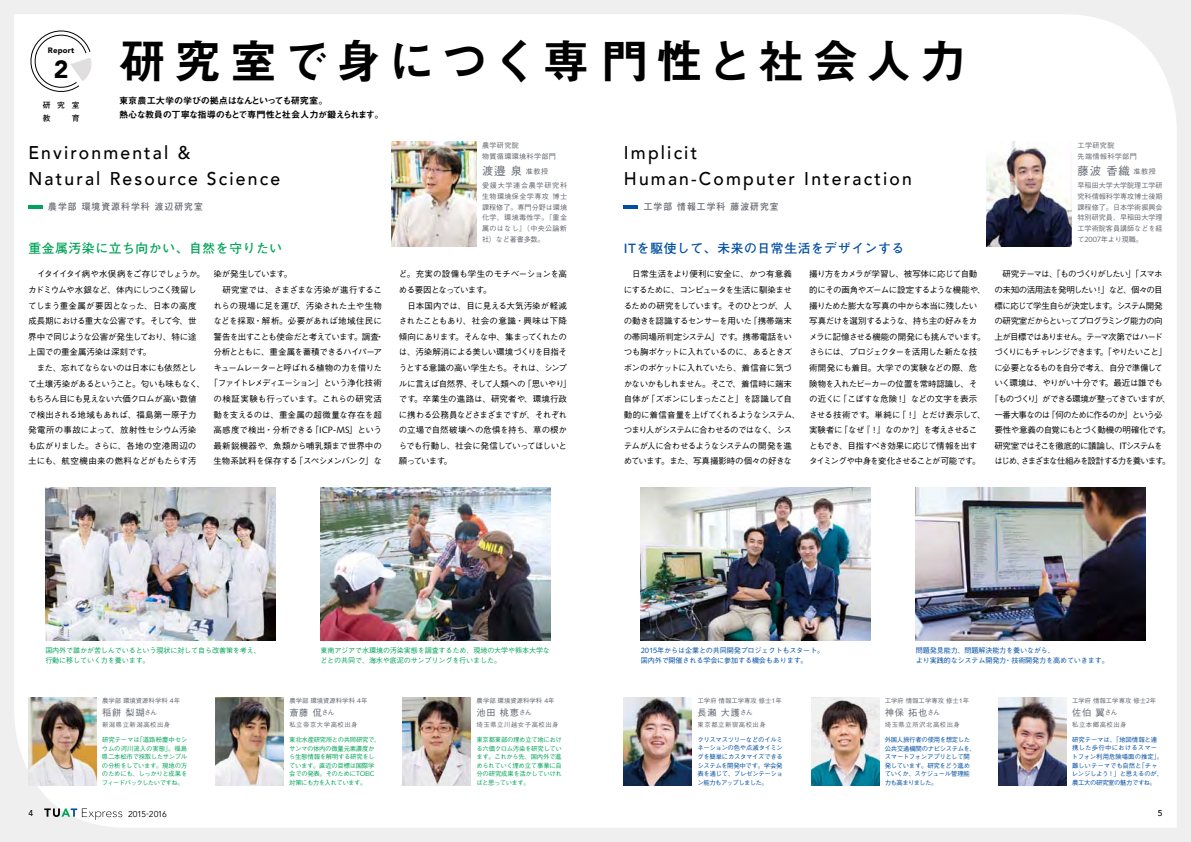
<style>
.page{position:relative;width:1191px;height:842px;background:#f0eff0}
.page>*{position:absolute;margin:0;border:0;box-sizing:border-box;transform-origin:0 0}
.t1{font:47.5px "Midashi Go Pr 6 N MB31";letter-spacing:.13em;color:#000}
.t2{font:900 24.8px "Avenir";color:#000}
.t3{font:500 18.4px/25.5px "Avenir";letter-spacing:.125em;color:#000;scale:.95 1}
.t4{font:700 12.8px "Futo Go B101 Pr 6 N";letter-spacing:.05em;color:#004ea2}
.t5{font:700 12.8px "Futo Go B101 Pr 6 N";letter-spacing:.05em;color:#00a458}
.t6{font:500 11.3px "Gothic BBB Pr 6 N";letter-spacing:.08em;color:#636871}
.t7{font:9.2px/13.5px "Midashi Go Pr 6 N MB31";letter-spacing:-.055em;color:#000}
.t8{font:500 9.2px "Gothic BBB Pr 6 N";letter-spacing:.08em;color:#636871}
.t9{font:700 9.2px "Futo Go B101 Pr 6 N";letter-spacing:.125em;color:#636871;scale:.95 1}
.t10{font:500 8.5px/15.6px "Gothic BBB Pr 6 N";letter-spacing:-.055em;color:#000}
.t11{font:500 8.5px/15.6px "Gothic BBB Pr 6 N";letter-spacing:-.1em;color:#000;text-align:center}
.t12{font:500 8.5px "Gothic BBB Pr 6 N";color:#000}
.t13{font:500 8.5px "Gothic BBB Pr 6 N";letter-spacing:.005em;color:#000}
.t14{font:500 8.5px "Gothic BBB Pr 6 N";letter-spacing:-.08em;color:#000}
.t15{font:500 8.5px "Gothic BBB Pr 6 N";letter-spacing:-.095em;color:#000}
.t16{font:500 8.5px "Gothic BBB Pr 6 N";letter-spacing:-.03em;color:#000}
.t17{font:500 8.5px "Gothic BBB Pr 6 N";letter-spacing:-.09em;color:#000}
.t18{font:8.5px "Avenir";letter-spacing:-.05em;color:#000}
.t19{font:500 8.5px "Avenir";color:#000}
.t20{font:900 7.8px "Avenir";letter-spacing:.02em;color:#000}
.t21{font:700 7.8px/12px "Futo Go B101 Pr 6 N";color:#000}
.t22{font:500 7.1px/10.6px "Gothic BBB Pr 6 N";color:#636871;text-align:justify}
.t23{font:500 7.1px/9.9px "Gothic BBB Pr 6 N";letter-spacing:-.02em;color:#00a458}
.t24{font:500 7.1px/9.9px "Gothic BBB Pr 6 N";letter-spacing:-.02em;color:#004ea2}
.t25{font:500 7.1px/10.6px "Gothic BBB Pr 6 N";letter-spacing:.05em;color:#636871}
.t26{font:500 6.4px/8.5px "Gothic BBB Pr 6 N";letter-spacing:-.055em;color:#00a458;text-align:justify}
.t27{font:500 6.4px/8.5px "Gothic BBB Pr 6 N";letter-spacing:-.045em;color:#004ea2;text-align:justify}
.t28{font:500 6.4px/8.5px "Gothic BBB Pr 6 N";letter-spacing:-.01em;color:#004ea2}
.t29{font:500 6.4px "Gothic BBB Pr 6 N";color:#636871}
.t30{font:500 6.4px "Gothic BBB Pr 6 N";letter-spacing:.065em;color:#636871}
.s1{font-size:7.1px}
.s2{font-family:"Humanist 531 BT Roman A";font-weight:400;font-size:7.7px}
.s3{font-family:"Humanist 531 BT Roman A";font-weight:400;font-size:9.2px}
.s4{font-family:"Humanist 531 BT Roman A";font-weight:400;font-size:6.9px}
</style>
<div class="page">
<div style="left:14px;top:14px;width:1162px;height:814px;background:#fff"></div>
<svg style="left:44px;top:808px;width:78px;height:12px"></svg>
<svg style="left:28px;top:30px;width:65px;height:64px"></svg>
<img style="left:45px;top:488px;width:230px;height:153px">
<img style="left:320px;top:488px;width:230px;height:153px">
<img style="left:28px;top:697px;width:68px;height:88px">
<img style="left:403px;top:697px;width:68px;height:88px">
<img style="left:216px;top:697px;width:68px;height:88px">
<img style="left:624px;top:697px;width:68px;height:88px">
<img style="left:998px;top:697px;width:68px;height:88px">
<img style="left:811px;top:697px;width:68px;height:88px">
<img style="left:641px;top:488px;width:229px;height:153px">
<img style="left:916px;top:488px;width:229px;height:153px">
<img style="left:391px;top:142px;width:85px;height:105px">
<hr style="left:28px;top:205px;width:15px;height:4px;background:#00a458">
<img style="left:986px;top:142px;width:85px;height:105px">
<hr style="left:624px;top:205px;width:14px;height:4px;background:#004ea2">
<p class="t20" style="left:48px;top:44px;width:28px">Report</p>
<h2 class="t2" style="left:54px;top:48px;width:16px">2</h2>
<p class="t21" style="left:43px;top:99px;width:38px">研究室教</p>
<p class="t21" style="left:72px;top:111px;width:9px">育</p>
<h1 class="t1" style="left:119px;top:23px;width:849px">研究室で身につく専門性と社会人力</h1>
<p class="t7" style="left:119px;top:93px;width:266px">東京農工大学の学びの拠点はなんといっても研究室。<br>熱心な教員の丁寧な指導のもとで専門性と社会人力が鍛えられます。</p>
<p class="t25" style="left:482px;top:140px;width:76px">農学研究院<br>物質循環環境科学部門</p>
<h3 class="t6" style="left:482px;top:162px;width:68px">渡邉泉<span class="s1">准教授</span></h3>
<h3 class="t3" style="left:28px;top:139px;width:266px">Environmental &amp;<br>Natural Resource Science</h3>
<p class="t9" style="left:48px;top:200px;width:164px">農学部 環境資源科学科 渡辺研究室</p>
<h3 class="t3" style="left:624px;top:139px;width:305px">Implicit<br>Human-Computer Interaction</h3>
<p class="t9" style="left:643px;top:200px;width:144px">工学部 情報工学科 藤波研究室</p>
<p class="t22" style="left:482px;top:180px;width:87px">愛媛大学連合農学研究科生物環境保全学専攻博士課程修了。専門分野は環境化学、環境毒性学。『重金属のはなし』（中央公論新社）など著書多数。</p>
<h3 class="t5" style="left:28px;top:238px;width:255px">重金属汚染に立ち向かい、自然を守りたい</h3>
<h3 class="t4" style="left:624px;top:238px;width:282px">ITを駆使して、未来の日常生活をデザインする</h3>
<p class="t25" style="left:1077px;top:140px;width:61px">工学研究院<br>先端情報科学部門</p>
<h3 class="t6" style="left:1077px;top:162px;width:80px">藤波香織<span class="s1">准教授</span></h3>
<p class="t22" style="left:1077px;top:180px;width:87px">早稲田大学大学院理工学研究科情報科学専攻博士後期課程修了。日本学術振興会特別研究員、早稲田大学理工学術院客員講師などを経て<span class="s2">2007</span>年より現職。</p>
<p class="t10" style="left:28px;top:266px;width:178px">　イタイイタイ病や水俣病をご存じでしょうか。カドミウムや水銀など、体内にしつこく残留してしまう重金属が要因となった、日本の高度成長期における重大な公害です。そして今、世界中で同じような公害が発生しており、特に途上国での重金属汚染は深刻です。<br>　また、忘れてならないのは日本にも依然として土壌汚染があるということ。匂いも味もなく、もちろん目にも見えない六価クロムが高い数値で検出される地域もあれば、福島第一原子力発電所の事故によって、放射性セシウム汚染も広がりました。さらに、各地の空港周辺の土にも、航空機由来の燃料などがもたらす汚</p>
<p class="t10" style="left:623px;top:266px;width:178px">　日常生活をより便利に安全に、かつ有意義にするために、コンピュータを生活に馴染ませるための研究をしています。そのひとつが、人の動きを認識するセンサーを用いた「携帯端末の帯同場所判定システム」です。携帯電話をいつも胸ポケットに入れているのに、あるときズボンのポケットに入れていたら、着信音に気づかないかもしれません。そこで、着信時に端末自体が「ズボンにしまったこと」を認識して自動的に着信音量を上げてくれるようなシステム、つまり人がシステムに合わせるのではなく、システムが人に合わせるようなシステムの開発を進めています。また、写真撮影時の個々の好きな</p>
<p class="t10" style="left:399px;top:266px;width:174px">ど。充実の設備も学生のモチベーションを高める要因となっています。<br>　日本国内では、目に見える大気汚染が軽減されたこともあり、社会の意識・興味は下降傾向にあります。そんな中、集まってくれたのは、汚染解消による美しい環境づくりを目指そうとする意識の高い学生たち。それは、シンプルに言えば自然界、そして人類への「思いやり」です。卒業生の進路は、研究者や、環境行政に携わる公務員などさまざまですが、それぞれの立場で自然破壊への危惧を持ち、草の根からでも行動し、社会に発信していってほしいと願っています。</p>
<p class="t11" style="left:990px;top:266px;width:182px">　研究テーマは、「ものづくりがしたい」「スマホ<br>の未知の活用法を発明したい！」など、個々の目<br>標に応じて学生自らが決定します。システム開発<br>の研究室だからといってプログラミング能力の向<br>上が目標ではありません。テーマ次第ではハード<br>づくりにもチャレンジできます。「やりたいこと」に必要となるものを自分で考え、自分で準備して<br>いく環境は、やりがい十分です。最近は誰でも<br>「ものづくり」ができる環境が整ってきていますが、一番大事なのは「何のために作るのか」という必<br>要性や意義の自覚にもとづく動機の明確化です。研究室ではそこを徹底的に議論し、<span class="s3">IT</span>システムを<br>はじめ、さまざまな仕組みを設計する力を養います。</p>
<p class="t10" style="left:809px;top:266px;width:178px">撮り方をカメラが学習し、被写体に応じて自動的にその画角やズームに設定するような機能や、撮りためた膨大な写真の中から本当に残したい写真だけを選別するような、持ち主の好みをカメラに記憶させる機能の開発にも挑んでいます。さらには、プロジェクターを活用した新たな技術開発にも着目。大学での実験などの際、危険物を入れたビーカーの位置を常時認識し、その近くに「こぼすな危険！」などの文字を表示させる技術です。単純に「！」とだけ表示して、実験者に「なぜ『！』なのか？」を考えさせることもでき、目指すべき効果に応じて情報を出すタイミングや中身を変化させることが可能です。</p>
<p class="t17" style="left:214px;top:267px;width:80px">染が発生しています。</p>
<p class="t12" style="left:214px;top:283px;width:170px">　研究室では、さまざまな汚染が進行するこ</p>
<p class="t12" style="left:214px;top:298px;width:170px">れらの現場に足を運び、汚染された土や生物</p>
<p class="t12" style="left:214px;top:314px;width:170px">などを採取・解析。必要があれば地域住民に</p>
<p class="t14" style="left:214px;top:330px;width:172px">警告を出すことも使命だと考えています。調査・</p>
<p class="t10" style="left:214px;top:344px;width:170px">分析とともに、重金属を蓄積できるハイパーア</p>
<p class="t10" style="left:214px;top:359px;width:170px">キュームレーターと呼ばれる植物の力を借りた</p>
<p class="t15" style="left:209px;top:376px;width:174px">「ファイトレメディエーション」という浄化技術</p>
<p class="t13" style="left:214px;top:392px;width:170px">の検証実験も行っています。これらの研究活</p>
<p class="t16" style="left:214px;top:408px;width:170px">動を支えるのは、重金属の超微量な存在を超</p>
<p class="t12" style="left:214px;top:423px;width:170px">高感度で検出・分析できる「<span class="s3">ICP-MS</span>」という</p>
<p class="t13" style="left:214px;top:439px;width:170px">最新鋭機器や、魚類から哺乳類まで世界中の</p>
<p class="t10" style="left:214px;top:453px;width:170px">生物系試料を保存する「スペシメンバンク」な</p>
<p class="t23" style="left:45px;top:644px;width:217px">国内外で誰かが苦しんでいるという現状に対して自ら改善策を考え、行動に移していく力を養います。</p>
<p class="t23" style="left:320px;top:644px;width:231px">東南アジアで水環境の汚染実態を調査するため、現地の大学や熊本大学などとの共同で、海水や底泥のサンプリングを行いました。</p>
<p class="t24" style="left:641px;top:644px;width:185px"><span class="s2">2015</span>年からは企業との共同開発プロジェクトもスタート。国内外で開催される学会に参加する機会もあります。</p>
<p class="t24" style="left:916px;top:644px;width:194px">問題発見能力、問題解決能力を養いながら、<br>より実践的なシステム開発力・技術開発力を高めていきます。</p>
<p class="t29" style="left:476px;top:695px;width:79px">農学部環境資源科学科４年</p>
<p class="t29" style="left:1072px;top:695px;width:86px">工学府情報工学専攻修士<span class="s4">2</span>年</p>
<p class="t8" style="left:476px;top:705px;width:57px">池田桃恵<span class="s1">さん</span></p>
<p class="t8" style="left:1072px;top:705px;width:47px">佐伯翼<span class="s1">さん</span></p>
<p class="t30" style="left:476px;top:720px;width:83px">埼玉県立川越女子高校出身</p>
<p class="t30" style="left:1072px;top:720px;width:56px">私立本郷高校出身</p>
<p class="t29" style="left:102px;top:695px;width:79px">農学部環境資源科学科４年</p>
<p class="t29" style="left:697px;top:695px;width:86px">工学府情報工学専攻修士１年</p>
<p class="t8" style="left:102px;top:705px;width:57px">稲餅梨瑚<span class="s1">さん</span></p>
<p class="t8" style="left:697px;top:705px;width:57px">長瀬大護<span class="s1">さん</span></p>
<p class="t30" style="left:102px;top:720px;width:70px">新潟県立新潟高校出身</p>
<p class="t30" style="left:697px;top:720px;width:70px">東京都立新宿高校出身</p>
<p class="t26" style="left:289px;top:735px;width:93px;text-align:left">東北水産研究所との共同研究で、サンマの体内の微量元素濃度から生態情報を解明する研究をしています。直近の目標は国際学会での発表。そのために<span class="s4">TOEIC</span>対策にも力を入れています。</p>
<p class="t27" style="left:884px;top:735px;width:93px;text-align:left">外国人旅行者の使用を想定した公共交通機関のナビシステムを、スマートフォンアプリとして開発しています。研究をどう進めていくか、スケジュール管理能力も高まりました。</p>
<p class="t29" style="left:289px;top:695px;width:79px">農学部環境資源科学科４年</p>
<p class="t29" style="left:885px;top:695px;width:86px">工学府情報工学専攻修士１年</p>
<p class="t8" style="left:289px;top:705px;width:47px">斎藤侃<span class="s1">さん</span></p>
<p class="t8" style="left:885px;top:705px;width:57px">神保拓也<span class="s1">さん</span></p>
<p class="t30" style="left:289px;top:720px;width:70px">私立帝京大学高校出身</p>
<p class="t30" style="left:885px;top:720px;width:77px">埼玉県立所沢北高校出身</p>
<p class="t26" style="left:476px;top:735px;width:87px">東京都東部の埋め立て地における六価クロム汚染を研究しています。これから先、国内外で進められていく埋め立て事業に自分の研究成果を活かしていければと思っています。</p>
<p class="t28" style="left:1071px;top:735px;width:93px">研究テーマは、「地図情報と連携した歩行中におけるスマートフォン利用危険場面の推定」。難しいテーマでも自然と「チャレンジしよう！」と思えるのが、農工大の研究室の魅力ですね。</p>
<p class="t26" style="left:102px;top:735px;width:87px">研究テーマは「道路粉塵中セシウムの河川流入の実態」。福島県二本松市で採取したサンプルの分析をしています。現地の方のためにも、しっかりと成果をフィードバックしたいですね。</p>
<p class="t27" style="left:697px;top:735px;width:87px">クリスマスツリーなどのイルミネーションの色や点滅タイミングを簡単にカスタマイズできるシステムを開発中です。学会発表を通じて、プレゼンテーション能力もアップしました。</p>
<p class="t19" style="left:28px;top:806px;width:6px">4</p>
<p class="t18" style="left:128px;top:809px;width:40px">2015-2016</p>
<p class="t19" style="left:1157px;top:806px;width:6px">5</p>
</div>
